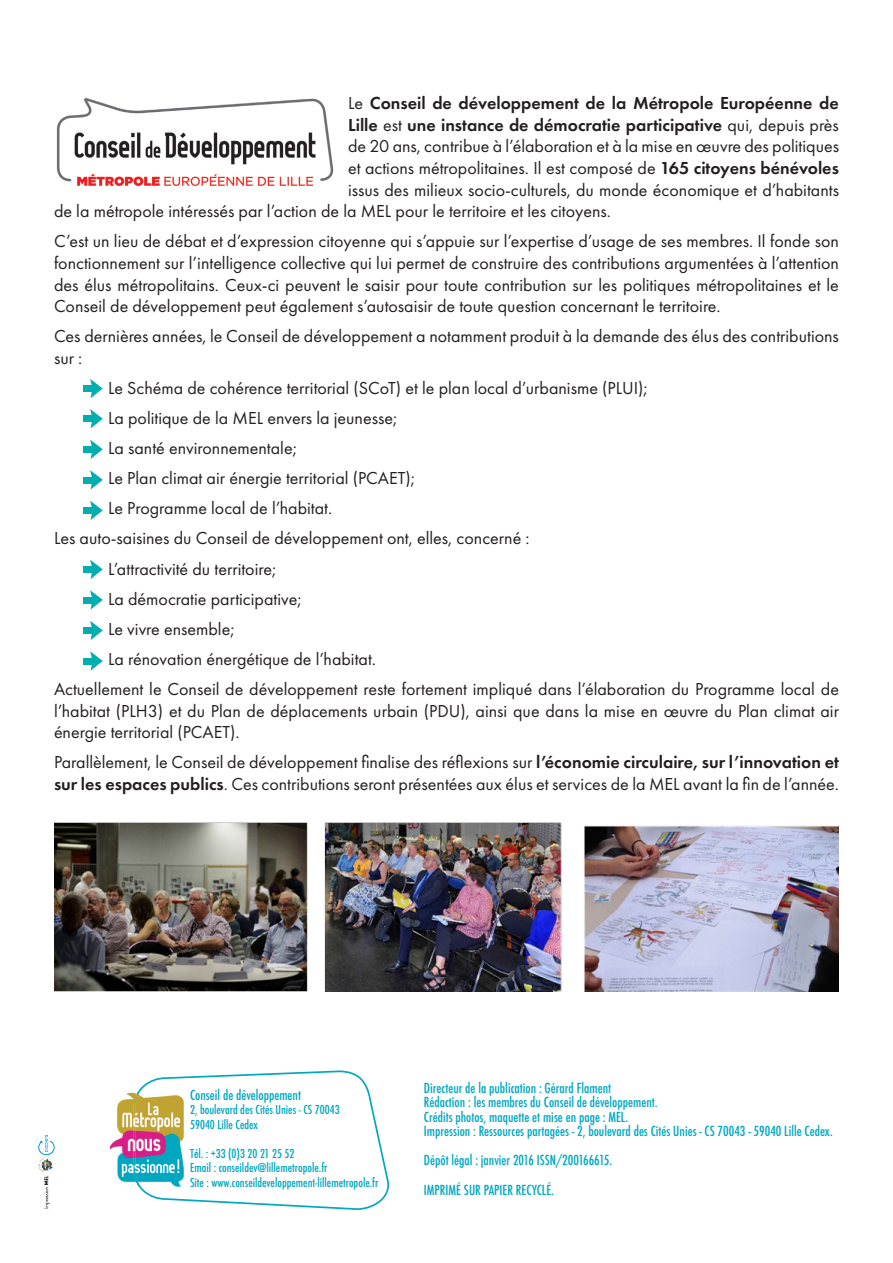
<style>
.page{position:relative;width:893px;height:1263px;background:#fff}
.page>*{position:absolute;margin:0;border:0;box-sizing:border-box;transform-origin:0 0}
.t1{font:18px/21.6px "Futura PT";color:#231f20;text-align:justify}
.t2{font:600 18px "Futura PT";color:#231f20}
.t3{font:500 condensed 13.5px "Futura";color:#00a7c0}
.t4{font:500 condensed 12px "Futura";color:#00a7c0}
.s1{font-weight:400}
.s2{font-weight:600}
</style>
<div class="page">
<img style="left:56px;top:98px;width:278px;height:88px">
<svg style="left:137px;top:1070px;width:252px;height:140px"></svg>
<img style="left:110px;top:1093px;width:74px;height:93px">
<img style="left:134px;top:1093px;width:7px;height:93px">
<img style="left:38px;top:1135px;width:16px;height:74px">
<div style="left:83px;top:386px;width:9px;height:6px;background:#00aeaf"></div>
<svg style="left:90px;top:379px;width:13px;height:19px"></svg>
<div style="left:83px;top:416px;width:9px;height:6px;background:#00aeaf"></div>
<svg style="left:90px;top:409px;width:13px;height:19px"></svg>
<div style="left:83px;top:446px;width:9px;height:7px;background:#00aeaf"></div>
<svg style="left:90px;top:440px;width:13px;height:19px"></svg>
<div style="left:83px;top:477px;width:9px;height:6px;background:#00aeaf"></div>
<svg style="left:90px;top:470px;width:13px;height:19px"></svg>
<div style="left:83px;top:507px;width:9px;height:7px;background:#00aeaf"></div>
<svg style="left:90px;top:501px;width:13px;height:19px"></svg>
<div style="left:83px;top:566px;width:9px;height:7px;background:#00aeaf"></div>
<svg style="left:90px;top:560px;width:13px;height:19px"></svg>
<div style="left:83px;top:597px;width:9px;height:6px;background:#00aeaf"></div>
<svg style="left:90px;top:590px;width:13px;height:20px"></svg>
<div style="left:83px;top:627px;width:9px;height:7px;background:#00aeaf"></div>
<svg style="left:90px;top:621px;width:13px;height:19px"></svg>
<div style="left:83px;top:658px;width:9px;height:6px;background:#00aeaf"></div>
<svg style="left:90px;top:651px;width:13px;height:20px"></svg>
<img style="left:54px;top:822px;width:785px;height:169px">
<p class="t2" style="left:348px;top:92px;width:492px"><span class="s1">Le</span> Conseil de développement de la Métropole Européenne de</p>
<p class="t2" style="left:348px;top:114px;width:492px">Lille <span class="s1">est</span> une instance de démocratie participative <span class="s1">qui, depuis près</span></p>
<p class="t1" style="left:348px;top:136px;width:492px">de 20 ans, contribue à l’élaboration et à la mise en œuvre des politiques</p>
<p class="t1" style="left:348px;top:157px;width:492px">et actions métropolitaines. Il est composé de <span class="s2">165 citoyens bénévoles</span></p>
<p class="t1" style="left:348px;top:179px;width:492px">issus des milieux socio-culturels, du monde économique et d’habitants</p>
<p class="t1" style="left:54px;top:200px;width:559px">de la métropole intéressés par l’action de la MEL pour le territoire et les citoyens.</p>
<p class="t1" style="left:54px;top:230px;width:786px">C’est un lieu de débat et d’expression citoyenne qui s’appuie sur l’expertise d’usage de ses membres. Il fonde son fonctionnement sur l’intelligence collective qui lui permet de construire des contributions argumentées à l’attention des élus métropolitains. Ceux-ci peuvent le saisir pour toute contribution sur les politiques métropolitaines et le Conseil de développement peut également s’autosaisir de toute question concernant le territoire.</p>
<p class="t1" style="left:54px;top:325px;width:786px">Ces dernières années, le Conseil de développement a notamment produit à la demande des élus des contributions sur :</p>
<p class="t1" style="left:108px;top:377px;width:541px">Le Schéma de cohérence territorial (SCoT) et le plan local d’urbanisme (PLUI);</p>
<p class="t1" style="left:108px;top:407px;width:291px">La politique de la MEL envers la jeunesse;</p>
<p class="t1" style="left:108px;top:437px;width:190px">La santé environnementale;</p>
<p class="t1" style="left:108px;top:467px;width:308px">Le Plan climat air énergie territorial (PCAET);</p>
<p class="t1" style="left:108px;top:497px;width:226px">Le Programme local de l’habitat.</p>
<p class="t1" style="left:54px;top:528px;width:477px">Les auto-saisines du Conseil de développement ont, elles, concerné :</p>
<p class="t1" style="left:108px;top:558px;width:170px">L’attractivité du territoire;</p>
<p class="t1" style="left:108px;top:588px;width:195px">La démocratie participative;</p>
<p class="t1" style="left:108px;top:618px;width:128px">Le vivre ensemble;</p>
<p class="t1" style="left:108px;top:648px;width:269px">La rénovation énergétique de l’habitat.</p>
<p class="t1" style="left:54px;top:678px;width:786px">Actuellement le Conseil de développement reste fortement impliqué dans l’élaboration du Programme local de l’habitat (PLH3) et du Plan de déplacements urbain (PDU), ainsi que dans la mise en œuvre du Plan climat air énergie territorial (PCAET).</p>
<p class="t1" style="left:54px;top:751px;width:787px">Parallèlement, le Conseil de développement finalise des réflexions sur <span class="s2">l’économie circulaire, sur l’innovation et sur les espaces publics</span>. Ces contributions seront présentées aux élus et services de la MEL avant la fin de l’année.</p>
<p class="t3" style="left:190px;top:1086px;width:112px">Conseil de développement</p>
<p class="t4" style="left:190px;top:1102px;width:151px">2, boulevard des Cités Unies - CS 70043</p>
<p class="t4" style="left:190px;top:1117px;width:69px">59040 Lille Cedex</p>
<p class="t4" style="left:190px;top:1146px;width:106px">Tél. : +33 (0)3 20 21 25 52</p>
<p class="t4" style="left:190px;top:1160px;width:139px">Email : conseildev@lillemetropole.fr</p>
<p class="t4" style="left:190px;top:1175px;width:190px">Site : www.conseildeveloppement-lillemetropole.fr</p>
<p class="t3" style="left:424px;top:1079px;width:189px">Directeur de la publication : Gérard Flament</p>
<p class="t3" style="left:424px;top:1094px;width:235px">Rédaction : les membres du Conseil de développement.</p>
<p class="t3" style="left:424px;top:1108px;width:206px">Crédits photos, maquette et mise en page : MEL.</p>
<p class="t3" style="left:424px;top:1123px;width:410px">Impression : Ressources partagées - 2, boulevard des Cités Unies - CS 70043 - 59040 Lille Cedex.</p>
<p class="t3" style="left:424px;top:1152px;width:190px">Dépôt légal : janvier 2016 ISSN/200166615.</p>
<p class="t3" style="left:424px;top:1181px;width:132px">IMPRIMÉ SUR PAPIER RECYCLÉ.</p>
</div>
